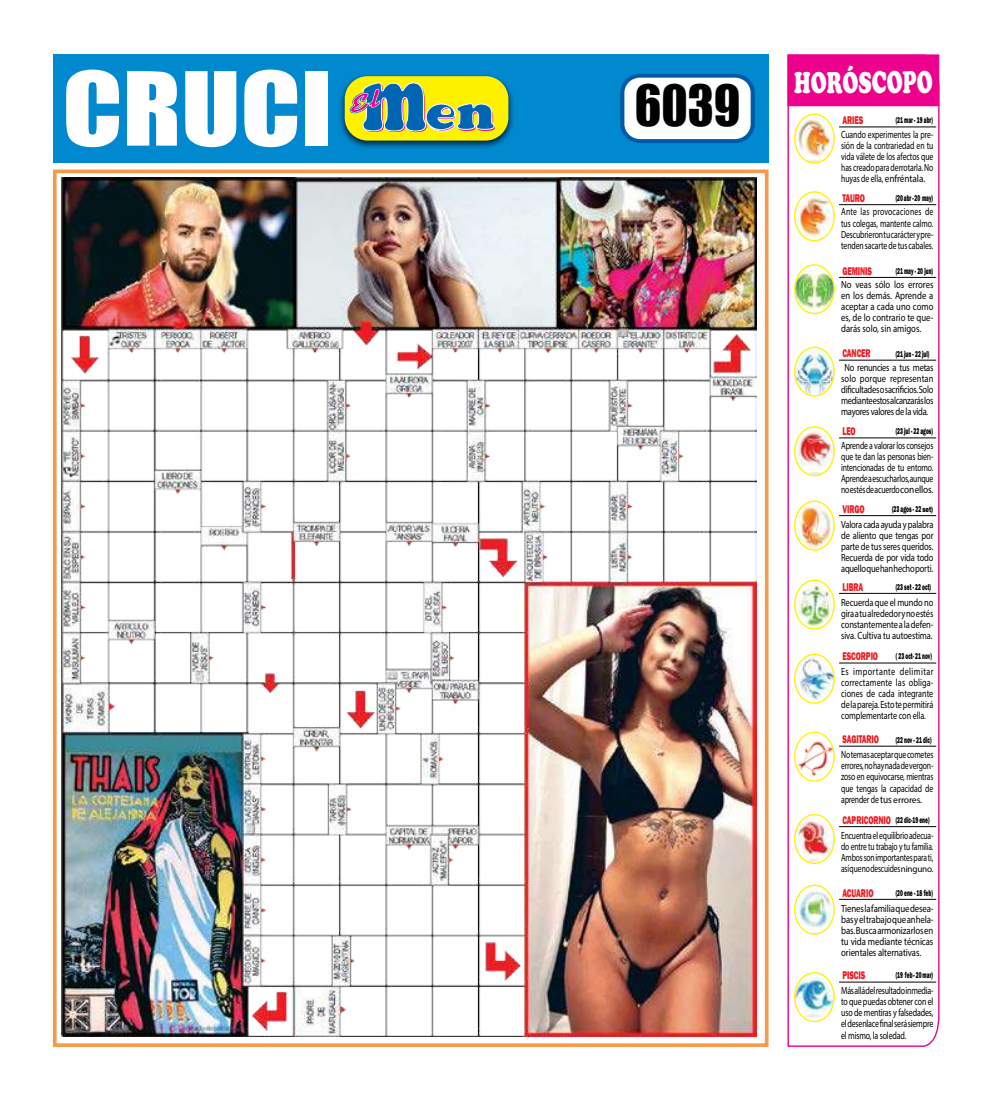
<style>
.page{position:relative;width:993px;height:1099px;background:#fff}
.page>*{position:absolute;margin:0;border:0;box-sizing:border-box;transform-origin:0 0}
.t1{font:94.12px "Impact";color:#fff;scale:1.15 1}
.t2{font:52.12px "Impact";color:#000;scale:.94 1}
.t3{font:29.75px "Cooper Black Std";color:#fff;scale:.66 1}
.t4{font:800 11.5px "Franklin Gothic";letter-spacing:-.01em;color:#ed1b23;scale:.65 1}
.t5{font:10.5px/11px "Myriad Pro";letter-spacing:-.015em;color:#000;text-align:justify;scale:.74 1}
.t6{font:10.5px/11px "Myriad Pro";letter-spacing:-.015em;color:#000;text-align:justify;scale:.81 1}
.t7{font:10.5px/11px "Myriad Pro";letter-spacing:-.015em;color:#000;text-align:justify;scale:.76 1}
.t8{font:10.5px/11px "Myriad Pro";letter-spacing:-.015em;color:#000;text-align:justify;scale:.84 1}
.t9{font:10.5px/11px "Myriad Pro";letter-spacing:-.015em;color:#000;text-align:justify;scale:.78 1}
.t10{font:10.5px/11px "Myriad Pro";letter-spacing:-.015em;color:#000;text-align:justify;scale:.72 1}
.t11{font:10.5px/11px "Myriad Pro";letter-spacing:-.015em;color:#000;text-align:justify;scale:.83 1}
.t12{font:800 9px "Franklin Gothic";color:#000;scale:.55 1}
.s1{font-size:31.25px}
.s2{font-size:9.25px}
.s3{font-size:8px}
</style>
<div class="page">
<svg style="left:787px;top:54px;width:152px;height:993px"></svg>
<div style="left:787px;top:55px;width:151px;height:51px;background:#ec008c"></div>
<div style="left:787px;top:54px;width:151px;height:52px;border:1px solid #ec008c"></div>
<hr style="left:838px;top:127px;width:97px;height:1px;background:#000">
<hr style="left:838px;top:204px;width:97px;height:1px;background:#000">
<hr style="left:838px;top:277px;width:97px;height:1px;background:#000">
<hr style="left:838px;top:360px;width:97px;height:1px;background:#000">
<hr style="left:838px;top:437px;width:97px;height:1px;background:#000">
<hr style="left:838px;top:515px;width:97px;height:1px;background:#000">
<hr style="left:838px;top:593px;width:97px;height:1px;background:#000">
<hr style="left:838px;top:662px;width:97px;height:1px;background:#000">
<hr style="left:838px;top:746px;width:97px;height:1px;background:#000">
<hr style="left:838px;top:826px;width:97px;height:1px;background:#000">
<hr style="left:838px;top:899px;width:97px;height:1px;background:#000">
<hr style="left:838px;top:981px;width:97px;height:1px;background:#000">
<img style="left:794px;top:114px;width:39px;height:49px">
<div style="left:793px;top:113px;width:41px;height:51px;border:1px solid #fff200;border-radius:50%"></div>
<img style="left:794px;top:192px;width:39px;height:49px">
<div style="left:793px;top:191px;width:41px;height:50px;border:1px solid #fff200;border-radius:50%"></div>
<img style="left:794px;top:265px;width:39px;height:48px">
<div style="left:793px;top:264px;width:41px;height:50px;border:1px solid #fff200;border-radius:50%"></div>
<img style="left:794px;top:347px;width:39px;height:49px">
<div style="left:793px;top:347px;width:41px;height:50px;border:1px solid #fff200;border-radius:50%"></div>
<img style="left:796px;top:427px;width:37px;height:48px">
<div style="left:793px;top:426px;width:41px;height:50px;border:1px solid #fff200;border-radius:50%"></div>
<img style="left:794px;top:501px;width:39px;height:49px">
<div style="left:793px;top:500px;width:41px;height:50px;border:1px solid #fff200;border-radius:50%"></div>
<img style="left:794px;top:580px;width:39px;height:49px">
<div style="left:793px;top:579px;width:41px;height:50px;border:1px solid #fff200;border-radius:50%"></div>
<img style="left:794px;top:654px;width:39px;height:49px">
<div style="left:793px;top:653px;width:41px;height:50px;border:1px solid #fff200;border-radius:50%"></div>
<img style="left:797px;top:732px;width:36px;height:49px">
<div style="left:793px;top:731px;width:41px;height:50px;border:1px solid #fff200;border-radius:50%"></div>
<img style="left:794px;top:814px;width:39px;height:49px">
<div style="left:793px;top:814px;width:41px;height:50px;border:1px solid #fff200;border-radius:50%"></div>
<img style="left:794px;top:885px;width:39px;height:49px">
<div style="left:793px;top:884px;width:41px;height:50px;border:1px solid #fff200;border-radius:50%"></div>
<img style="left:794px;top:972px;width:39px;height:49px">
<div style="left:793px;top:972px;width:41px;height:50px;border:1px solid #fff200;border-radius:50%"></div>
<div style="left:53px;top:54px;width:715px;height:108px;background:#0089cf"></div>
<div style="left:338px;top:73px;width:177px;height:77px;background:#000;opacity:.75"></div>
<div style="left:344px;top:76px;width:164px;height:65px;background:#fff200;border-radius:23px"></div>
<svg style="left:348px;top:83px;width:146px;height:49px"></svg>
<div style="left:622px;top:76px;width:130px;height:65px;background:#fff;border-radius:17px"></div>
<div style="left:620px;top:74px;width:134px;height:69px;border:4px solid #005aaa;border-radius:17px"></div>
<div style="left:53px;top:169px;width:715px;height:877px;border:4px solid #f89849"></div>
<img style="left:61px;top:177px;width:695px;height:859px">
<h1 class="t1" style="left:62px;top:36px;width:236px">CRUCI</h1>
<h2 class="t2" style="left:634px;top:65px;width:114px">6039</h2>
<h3 class="t3" style="left:794px;top:64px;width:211px">HORÓS<span class="s1">COPO</span></h3>
<p class="t5" style="left:840px;top:128px;width:126px">Cuando experimentes la pre&shy;sión de la contrariedad en tu vida válete de los afectos que has creado para derrotarla. No huyas de ella, enfréntala.</p>
<p class="t5" style="left:840px;top:206px;width:126px">Ante las provocaciones de tus colegas, mantente calmo.<br>Descubrieron tu carácter y pre&shy;tenden sacarte de tus cabales.</p>
<p class="t11" style="left:840px;top:279px;width:113px">No veas sólo los errores en los demás. Aprende a aceptar a cada uno como es, de lo contrario te que&shy;darás solo, sin amigos.</p>
<p class="t6" style="left:840px;top:362px;width:115px;text-align:center">No renuncies a tus metas solo porque representan dificultades o sacrificios. Solo mediante estos alcanzarás los mayores valores de la vida.</p>
<p class="t5" style="left:840px;top:439px;width:126px">Aprende a valorar los consejos que te dan las personas bien&shy;intencionadas de tu entorno.<br>Aprende a escucharlos, aunque no estés de acuerdo con ellos.</p>
<p class="t6" style="left:840px;top:518px;width:115px">Valora cada ayuda y palabra de aliento que tengas por parte de tus seres queridos.<br>Recuerda de por vida todo aquello que han hecho por ti.</p>
<p class="t6" style="left:840px;top:596px;width:115px">Recuerda que el mundo no gira a tu alrededor y no estés constantemente a la defen&shy;siva. Cultiva tu autoestima.</p>
<p class="t9" style="left:840px;top:666px;width:120px">Es importante delimitar correctamente las obliga&shy;ciones de cada integrante de la pareja. Esto te permitirá complementarte con ella.</p>
<p class="t5" style="left:840px;top:749px;width:126px">No temas aceptar que cometes errores, no hay nada de vergon&shy;zoso en equivocarse, mientras que tengas la capacidad de aprender de tus <span class="s2">errores.</span></p>
<p class="t10" style="left:840px;top:829px;width:130px">Encuentra el equilibrio adecua&shy;do entre tu trabajo y tu familia.<br>Ambos son importantes para ti, así que no descuides <span class="s2">ninguno.</span></p>
<p class="t8" style="left:840px;top:902px;width:111px">Tienes la familia que desea&shy;bas y el trabajo que anhela&shy;bas. Busca armonizarlos en tu vida mediante técnicas orientales alternativas.</p>
<p class="t7" style="left:840px;top:985px;width:123px">Más allá del resultado inmedia&shy;to que puedas obtener con el uso de mentiras y falsedades, el desenlace final será siempre el mismo, la soledad.</p>
<p class="t4" style="left:842px;top:113px;width:34px">ARIES</p>
<p class="t12" style="left:895px;top:114px;width:69px">(21 mar - 19 abr)</p>
<p class="t4" style="left:842px;top:190px;width:36px">TAURO</p>
<p class="t12" style="left:895px;top:192px;width:69px">(20 abr - 20 may)</p>
<p class="t4" style="left:842px;top:263px;width:47px">GEMINIS</p>
<p class="t12" style="left:895px;top:265px;width:69px">(21 may - 20 jun)</p>
<p class="t4" style="left:842px;top:346px;width:45px">CANCER</p>
<p class="t12" style="left:895px;top:347px;width:62px">(21 jun - 22 jul)</p>
<p class="t4" style="left:842px;top:424px;width:22px">LEO</p>
<p class="t12" style="left:895px;top:425px;width:69px">(23 jul - 22 agos)</p>
<p class="t4" style="left:842px;top:501px;width:36px">VIRGO</p>
<p class="t12" style="left:891px;top:503px;width:76px">(23 agos - 22 <span class="s3">set)</span></p>
<p class="t4" style="left:842px;top:579px;width:34px">LIBRA</p>
<p class="t12" style="left:895px;top:581px;width:66px">(23 set - 22 oct)</p>
<p class="t4" style="left:842px;top:649px;width:56px">ESCORPIO</p>
<p class="t12" style="left:895px;top:650px;width:67px">( 23 oct- 21 nov)</p>
<p class="t4" style="left:842px;top:732px;width:58px">SAGITARIO</p>
<p class="t12" style="left:895px;top:733px;width:66px">(22 nov - 21 dic)</p>
<p class="t4" style="left:842px;top:812px;width:76px">CAPRICORNIO</p>
<p class="t12" style="left:895px;top:814px;width:63px">(22 dic-19 ene)</p>
<p class="t4" style="left:842px;top:885px;width:49px">ACUARIO</p>
<p class="t12" style="left:895px;top:886px;width:69px">(20 ene - 18 feb)</p>
<p class="t4" style="left:842px;top:967px;width:37px">PISCIS</p>
<p class="t12" style="left:895px;top:969px;width:69px">(19 feb - 20 mar)</p>
</div>
